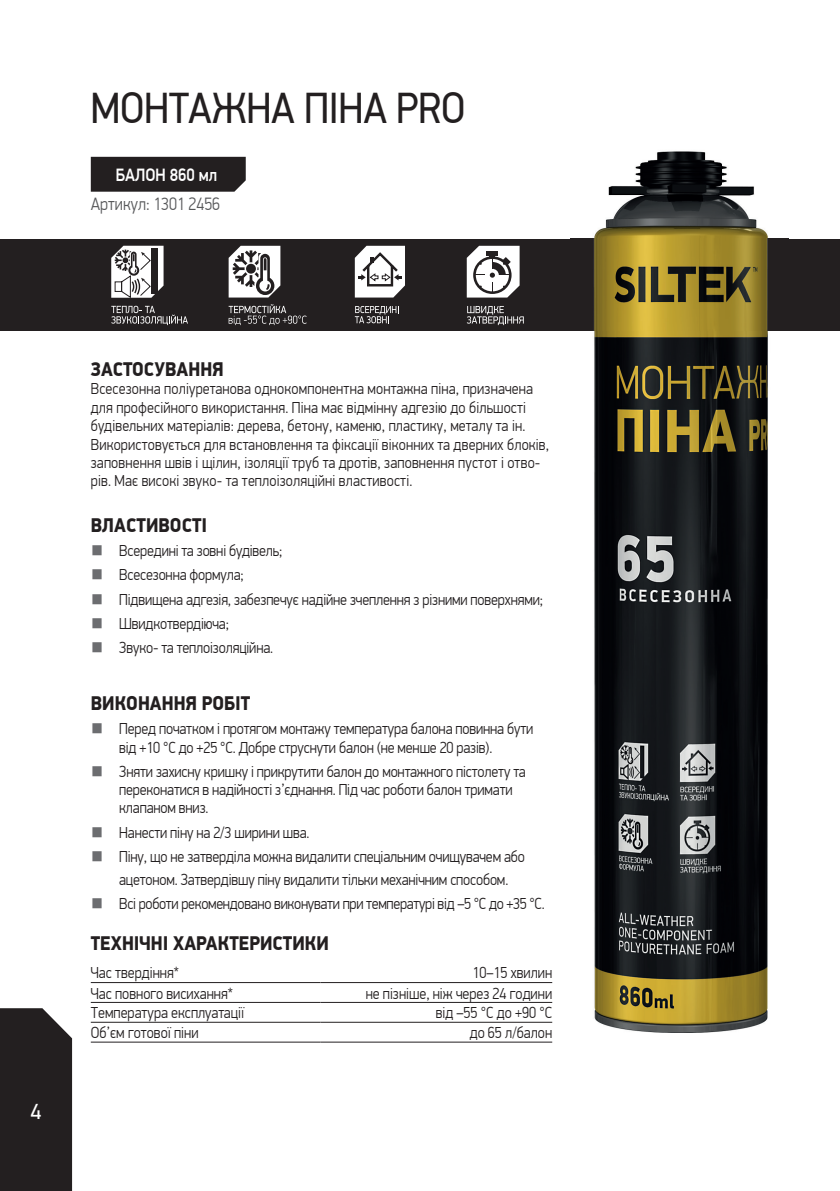
<style>
.page{position:relative;width:840px;height:1191px;background:#fff}
.page>*{position:absolute;margin:0;border:0;box-sizing:border-box;transform-origin:0 0}
.t1{font:44px "PF Din Display Pro";color:#231f20;scale:.9 1}
.t2{font:22px "PF Din Display Pro";color:#fff}
.t3{font:900 20px "PF Din Display Pro";color:#231f20;scale:.9 1}
.t4{font:300 18px "PF Din Display Pro";color:#57585a;scale:.9 1}
.t5{font:500 18px "PF Din Display Pro";color:#fff;scale:.9 1}
.t6{font:300 16px/18.4px "PF Din Display Pro";letter-spacing:-.01em;color:#231f20;scale:.9 1}
.t7{font:300 16px/18.4px "PF Din Display Pro";letter-spacing:.01em;color:#231f20;scale:.9 1}
.s1{color:#6c6d70}
</style>
<div class="page">
<div style="left:0;top:1008px;width:72px;height:183px;background:#231f20"></div>
<div style="left:0;top:239px;width:839px;height:92px;background:#231f20"></div>
<svg style="left:111px;top:306px;width:77px;height:19px"></svg>
<svg style="left:111px;top:246px;width:52px;height:52px"></svg>
<svg style="left:228px;top:246px;width:52px;height:51px"></svg>
<svg style="left:354px;top:306px;width:43px;height:17px"></svg>
<svg style="left:354px;top:246px;width:51px;height:51px"></svg>
<svg style="left:466px;top:306px;width:57px;height:19px"></svg>
<svg style="left:466px;top:246px;width:53px;height:51px"></svg>
<div style="left:91px;top:157px;width:154px;height:35px;background:#231f20"></div>
<img style="left:570px;top:151px;width:218px;height:881px">
<img style="left:570px;top:239px;width:218px;height:92px">
<hr style="left:91px;top:982px;width:229px;height:1px;background:#231f20">
<hr style="left:320px;top:982px;width:232px;height:1px;background:#231f20">
<hr style="left:91px;top:1002px;width:229px;height:1px;background:#231f20">
<hr style="left:320px;top:1002px;width:232px;height:1px;background:#231f20">
<hr style="left:91px;top:1021px;width:229px;height:1px;background:#231f20">
<hr style="left:320px;top:1021px;width:232px;height:1px;background:#231f20">
<hr style="left:91px;top:1041px;width:229px;height:1px;background:#231f20">
<hr style="left:320px;top:1041px;width:232px;height:1px;background:#231f20">
<svg style="left:228px;top:304px;width:78px;height:21px"></svg>
<h1 class="t1" style="left:91px;top:82px;width:417px">МОНТАЖНА ПІНА PRO</h1>
<p class="t5" style="left:116px;top:164px;width:114px">БАЛОН 860 мл</p>
<p class="t4" style="left:91px;top:194px;width:145px">Артикул: 1301 2456</p>
<h2 class="t2" style="left:30px;top:1098px;width:12px">4</h2>
<p class="t3" style="left:91px;top:357px;width:149px">ЗАСТОСУВАННЯ</p>
<p class="t7" style="left:91px;top:380px;width:510px">Всесезонна поліуретанова однокомпонентна монтажна піна, призначена для професійного використання. Піна має відмінну адгезію до більшості будівельних матеріалів: дерева, бетону, каменю, пластику, металу та ін.<br>Використовується для встановлення та фіксації віконних та дверних блоків, заповнення швів і щілин, ізоляції труб та дротів, заповнення пустот і отво&shy;рів. Має високі звуко- та теплоізоляційні властивості.</p>
<p class="t3" style="left:91px;top:513px;width:131px">ВЛАСТИВОСТІ</p>
<p class="t6" style="left:91px;top:542px;width:214px"><span class="s1">■</span> Всередині та зовні будівель;</p>
<p class="t6" style="left:91px;top:566px;width:171px"><span class="s1">■</span> Всесезонна формула;</p>
<p class="t6" style="left:91px;top:590px;width:503px"><span class="s1">■</span> Підвищена адгезія, забезпечує надійне зчеплення з різними поверхнями;</p>
<p class="t6" style="left:91px;top:614px;width:155px"><span class="s1">■</span> Швидкотвердіюча;</p>
<p class="t6" style="left:91px;top:638px;width:204px"><span class="s1">■</span> Звуко- та теплоізоляційна.</p>
<p class="t3" style="left:91px;top:691px;width:179px">ВИКОНАННЯ РОБІТ</p>
<p class="t6" style="left:119px;top:719px;width:461px;text-indent:-28px"><span class="s1">■</span> Перед початком і протягом монтажу температура балона повинна бути від +10 °С до +25 °С. Добре струснути балон (не менше 20 разів).</p>
<p class="t6" style="left:119px;top:762px;width:453px;text-indent:-28px"><span class="s1">■</span> Зняти захисну кришку і прикрутити балон до монтажного пістолету та переконатися в надійності з’єднання. Під час роботи балон тримати клапаном вниз.</p>
<p class="t6" style="left:91px;top:823px;width:244px"><span class="s1">■</span> Нанести піну на 2/3 ширини шва.</p>
<p class="t6" style="left:119px;top:845px;width:452px;line-height:23px;text-indent:-28px"><span class="s1">■</span> Піну, що не затверділа можна видалити спеціальним очищувачем або ацетоном. Затвердівшу піну видалити тільки механічним способом.</p>
<p class="t6" style="left:91px;top:894px;width:505px"><span class="s1">■</span> Всі роботи рекомендовано виконувати при температурі від –5 °С до +35 °С.</p>
<p class="t3" style="left:91px;top:931px;width:266px">ТЕХНІЧНІ ХАРАКТЕРИСТИКИ</p>
<p class="t6" style="left:91px;top:964px;width:99px">Час твердіння*</p>
<p class="t6" style="left:472px;top:964px;width:90px">10–15 хвилин</p>
<p class="t6" style="left:91px;top:984px;width:159px">Час повного висихання*</p>
<p class="t6" style="left:365px;top:984px;width:209px">не пізніше, ніж через 24 години</p>
<p class="t6" style="left:91px;top:1004px;width:172px">Температура експлуатації</p>
<p class="t6" style="left:435px;top:1004px;width:131px">від –55 °С до +90 °С</p>
<p class="t6" style="left:91px;top:1023px;width:121px">Об’єм готової піни</p>
<p class="t6" style="left:469px;top:1023px;width:93px">до 65 л/балон</p>
</div>
